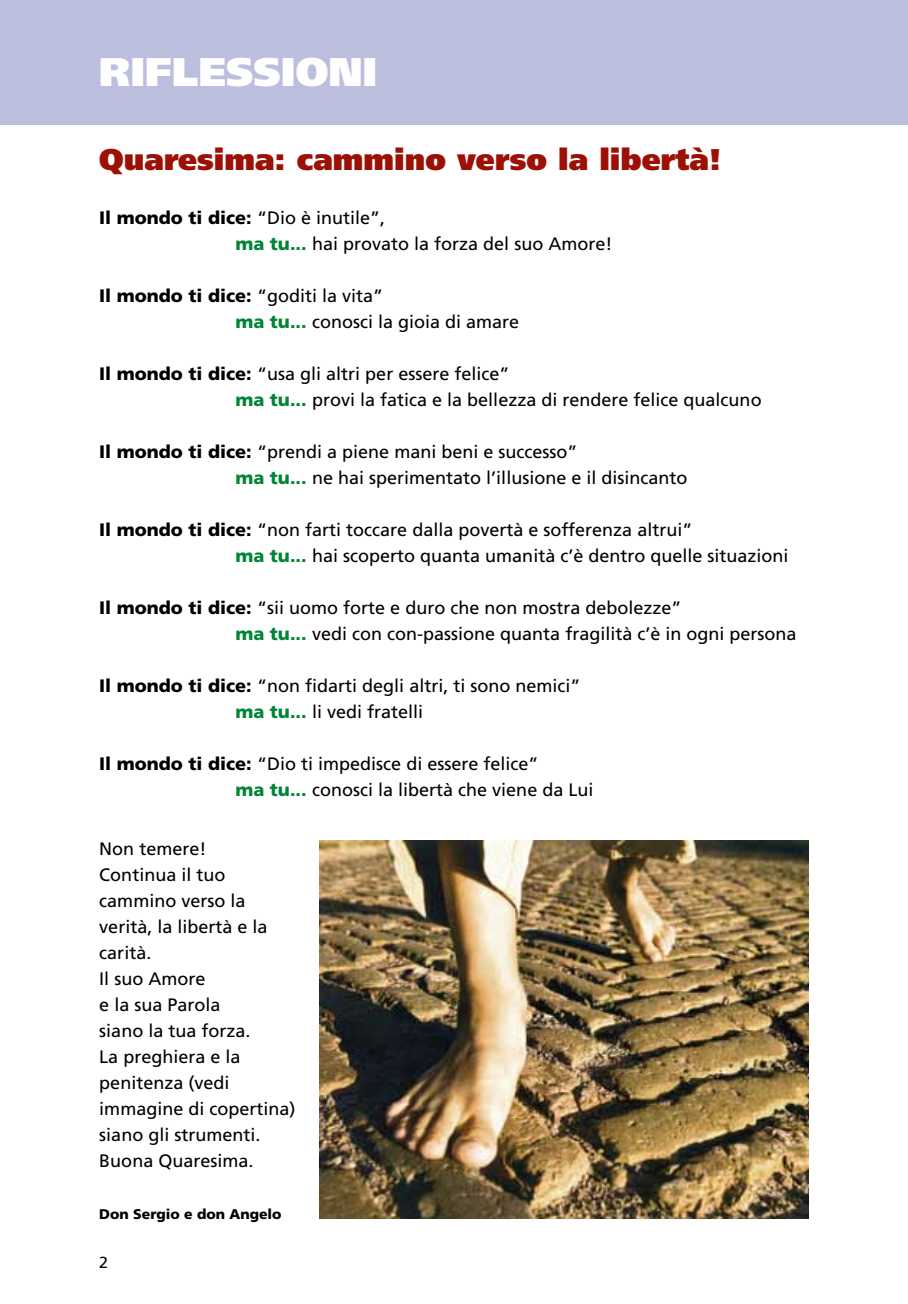
<style>
.page{position:relative;width:908px;height:1304px;background:#fff}
.page>*{position:absolute;margin:0;border:0;box-sizing:border-box;transform-origin:0 0}
.t1{font:900 40px "Frutiger";color:#fff}
.t2{font:900 30px "Frutiger";color:#9c1006}
.t3{font:18px/26px "Frutiger";color:#000}
.t4{font:16px "Frutiger";color:#000}
.t5{font:900 14px "Frutiger";color:#000}
.s1{font-weight:900}
.s2{font-weight:900;color:#008536}
</style>
<div class="page">
<div style="left:0;top:0;width:907px;height:125px;background:#bbbedc"></div>
<img style="left:319px;top:841px;width:489px;height:378px">
<h1 class="t1" style="left:99px;top:48px;width:279px">riflessioni</h1>
<h2 class="t2" style="left:99px;top:141px;width:623px">Quaresima: cammino verso la libertà!</h2>
<p class="t3" style="left:235px;top:204px;width:378px;text-indent:-136px"><span class="s1">Il mondo ti dice:</span> “Dio è inutile”,<br><span class="s2">ma tu...</span> hai provato la forza del suo Amore!</p>
<p class="t3" style="left:235px;top:282px;width:285px;text-indent:-136px"><span class="s1">Il mondo ti dice:</span> “goditi la vita”<br><span class="s2">ma tu...</span> conosci la gioia di amare</p>
<p class="t3" style="left:235px;top:360px;width:527px;text-indent:-136px"><span class="s1">Il mondo ti dice:</span> “usa gli altri per essere felice”<br><span class="s2">ma tu...</span> provi la fatica e la bellezza di rendere felice qualcuno</p>
<p class="t3" style="left:235px;top:438px;width:453px;text-indent:-136px"><span class="s1">Il mondo ti dice:</span> “prendi a piene mani beni e successo”<br><span class="s2">ma tu...</span> ne hai sperimentato l’illusione e il disincanto</p>
<p class="t3" style="left:235px;top:516px;width:554px;text-indent:-136px"><span class="s1">Il mondo ti dice:</span> “non farti toccare dalla povertà e sofferenza altrui”<br><span class="s2">ma tu...</span> hai scoperto quanta umanità c’è dentro quelle situazioni</p>
<p class="t3" style="left:235px;top:594px;width:562px;text-indent:-136px"><span class="s1">Il mondo ti dice:</span> “sii uomo forte e duro che non mostra debolezze”<br><span class="s2">ma tu...</span> vedi con con-passione quanta fragilità c’è in ogni persona</p>
<p class="t3" style="left:235px;top:672px;width:346px;text-indent:-136px"><span class="s1">Il mondo ti dice:</span> “non fidarti degli altri, ti sono nemici” <span class="s2">ma tu...</span> li vedi fratelli</p>
<p class="t3" style="left:235px;top:750px;width:359px;text-indent:-136px"><span class="s1">Il mondo ti dice:</span> “Dio ti impedisce di essere felice”<br><span class="s2">ma tu...</span> conosci la libertà che viene da Lui</p>
<p class="t3" style="left:99px;top:835px;width:198px">Non temere!<br>Continua il tuo cammino verso la verità, la libertà e la carità.<br>I l suo Amore<br>e la sua Parola<br>siano la tua forza.<br>La preghiera e la penitenza (vedi immagine di copertina) siano gli strumenti.<br>B uona Quaresima.</p>
<p class="t5" style="left:99px;top:1206px;width:184px">Don Sergio e don Angelo</p>
<p class="t4" style="left:99px;top:1253px;width:10px">2</p>
</div>
